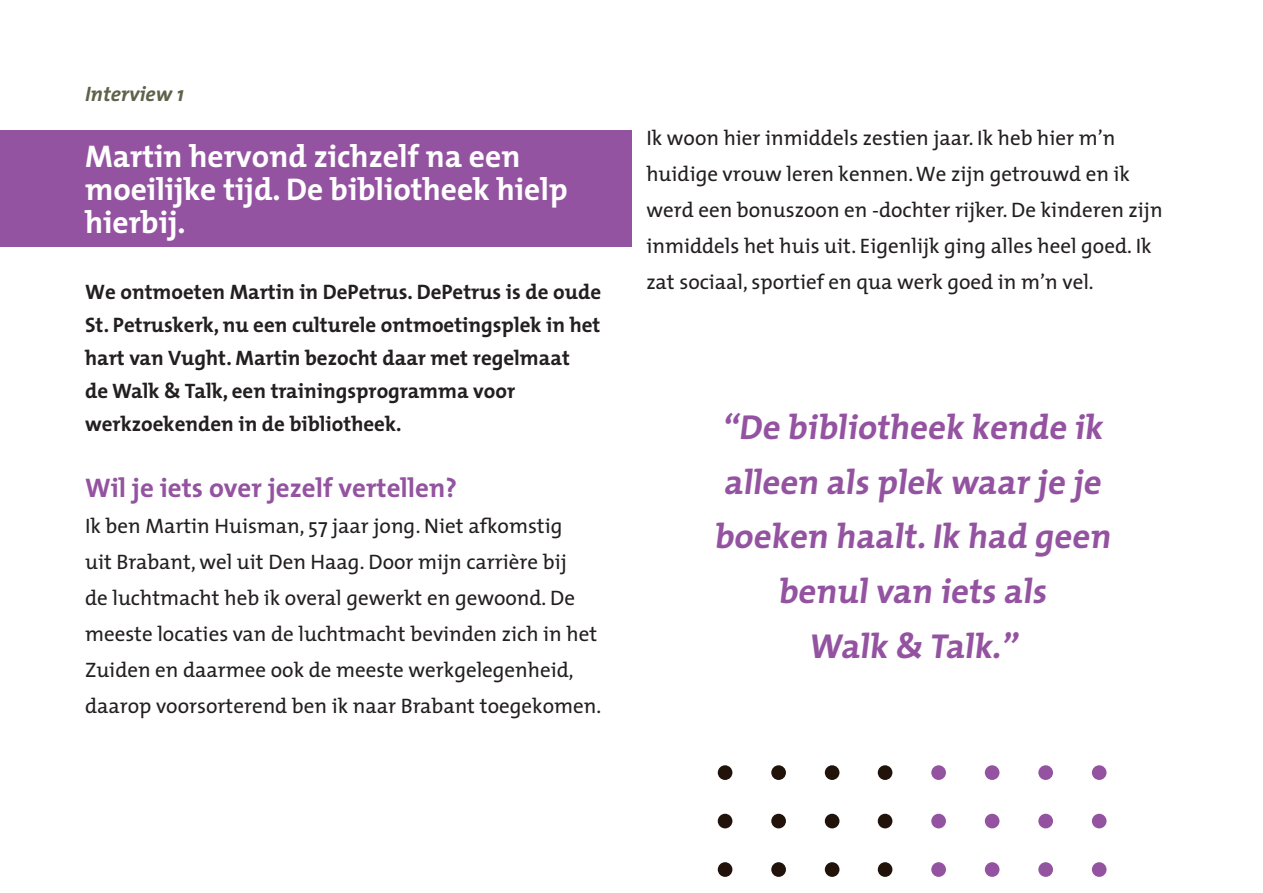
<style>
.page{position:relative;width:1263px;height:893px;background:#fff}
.page>*{position:absolute;margin:0;border:0;box-sizing:border-box;transform-origin:0 0}
.t1{font:700 34.8px/54.6px "The Mix";color:#9453a1;text-align:center}
.t2{font:700 31.5px/33px "The Mix";color:#fff}
.t3{font:700 27px "The Mix";color:#9453a1}
.t4{font:21px/36px "The Mix";color:#231f20}
.t5{font:700 21px/33px "The Mix";color:#231f20}
.t6{font:italic 700 21px "The Mix";color:#60614b}
</style>
<div class="page">
<div style="left:0;top:130px;width:631px;height:116px;background:#9453a1"></div>
<div style="left:1092px;top:862px;width:14px;height:15px;background:#9453a1;border-radius:50%"></div>
<div style="left:1038px;top:862px;width:15px;height:15px;background:#9453a1;border-radius:50%"></div>
<div style="left:985px;top:862px;width:14px;height:15px;background:#9453a1;border-radius:50%"></div>
<div style="left:931px;top:862px;width:15px;height:15px;background:#9453a1;border-radius:50%"></div>
<div style="left:878px;top:862px;width:14px;height:15px;background:#21120a;border-radius:50%"></div>
<div style="left:1092px;top:814px;width:14px;height:14px;background:#9453a1;border-radius:50%"></div>
<div style="left:1038px;top:814px;width:15px;height:14px;background:#9453a1;border-radius:50%"></div>
<div style="left:985px;top:814px;width:14px;height:14px;background:#9453a1;border-radius:50%"></div>
<div style="left:931px;top:814px;width:15px;height:14px;background:#9453a1;border-radius:50%"></div>
<div style="left:878px;top:814px;width:14px;height:14px;background:#21120a;border-radius:50%"></div>
<div style="left:1092px;top:765px;width:14px;height:15px;background:#9453a1;border-radius:50%"></div>
<div style="left:1038px;top:765px;width:15px;height:15px;background:#9453a1;border-radius:50%"></div>
<div style="left:985px;top:765px;width:14px;height:15px;background:#9453a1;border-radius:50%"></div>
<div style="left:931px;top:765px;width:15px;height:15px;background:#9453a1;border-radius:50%"></div>
<div style="left:878px;top:765px;width:14px;height:15px;background:#21120a;border-radius:50%"></div>
<div style="left:825px;top:862px;width:14px;height:15px;background:#21120a;border-radius:50%"></div>
<div style="left:771px;top:862px;width:15px;height:15px;background:#21120a;border-radius:50%"></div>
<div style="left:718px;top:862px;width:14px;height:15px;background:#21120a;border-radius:50%"></div>
<div style="left:825px;top:814px;width:14px;height:14px;background:#21120a;border-radius:50%"></div>
<div style="left:771px;top:814px;width:15px;height:14px;background:#21120a;border-radius:50%"></div>
<div style="left:718px;top:814px;width:14px;height:14px;background:#21120a;border-radius:50%"></div>
<div style="left:825px;top:765px;width:14px;height:15px;background:#21120a;border-radius:50%"></div>
<div style="left:771px;top:765px;width:15px;height:15px;background:#21120a;border-radius:50%"></div>
<div style="left:718px;top:765px;width:14px;height:15px;background:#21120a;border-radius:50%"></div>
<p class="t6" style="left:85px;top:76px;width:100px">Interview 1</p>
<p class="t2" style="left:85px;top:139px;width:484px">Martin hervond zichzelf na een moeilijke tijd. De bibliotheek hielp hierbij.</p>
<p class="t5" style="left:85px;top:275px;width:518px">We ontmoeten Martin in DePetrus. DePetrus is de oude St. Petruskerk, nu een culturele ontmoetingsplek in het hart van Vught. Martin bezocht daar met regelmaat<br>de Walk &amp; Talk, een trainingsprogramma voor werkzoekenden in de bibliotheek.</p>
<p class="t3" style="left:85px;top:465px;width:373px">Wil je iets over jezelf vertellen?</p>
<p class="t4" style="left:85px;top:507px;width:518px">Ik ben Martin Huisman, 57 jaar jong. Niet afkomstig<br>uit Brabant, wel uit Den Haag. Door mijn carrière bij<br>de luchtmacht heb ik overal gewerkt en gewoond. De meeste locaties van de luchtmacht bevinden zich in het Zuiden en daarmee ook de meeste werkgelegenheid, daarop voorsorterend ben ik naar Brabant toegekomen.</p>
<p class="t4" style="left:646px;top:120px;width:518px">Ik woon hier inmiddels zestien jaar. Ik heb hier m’n huidige vrouw leren kennen. We zijn getrouwd en ik werd een bonuszoon en -dochter rijker. De kinderen zijn inmiddels het huis uit. Eigenlijk ging alles heel goed. Ik zat sociaal, sportief en qua werk goed in m’n vel.</p>
<p class="t1" style="left:714px;top:399px;width:405px">“De bibliotheek kende ik alleen als plek waar je je boeken haalt.Ik had geen benulvan iets als</p>
<p class="t1" style="left:808px;top:618px;width:218px">Walk &amp; Talk.”</p>
</div>
